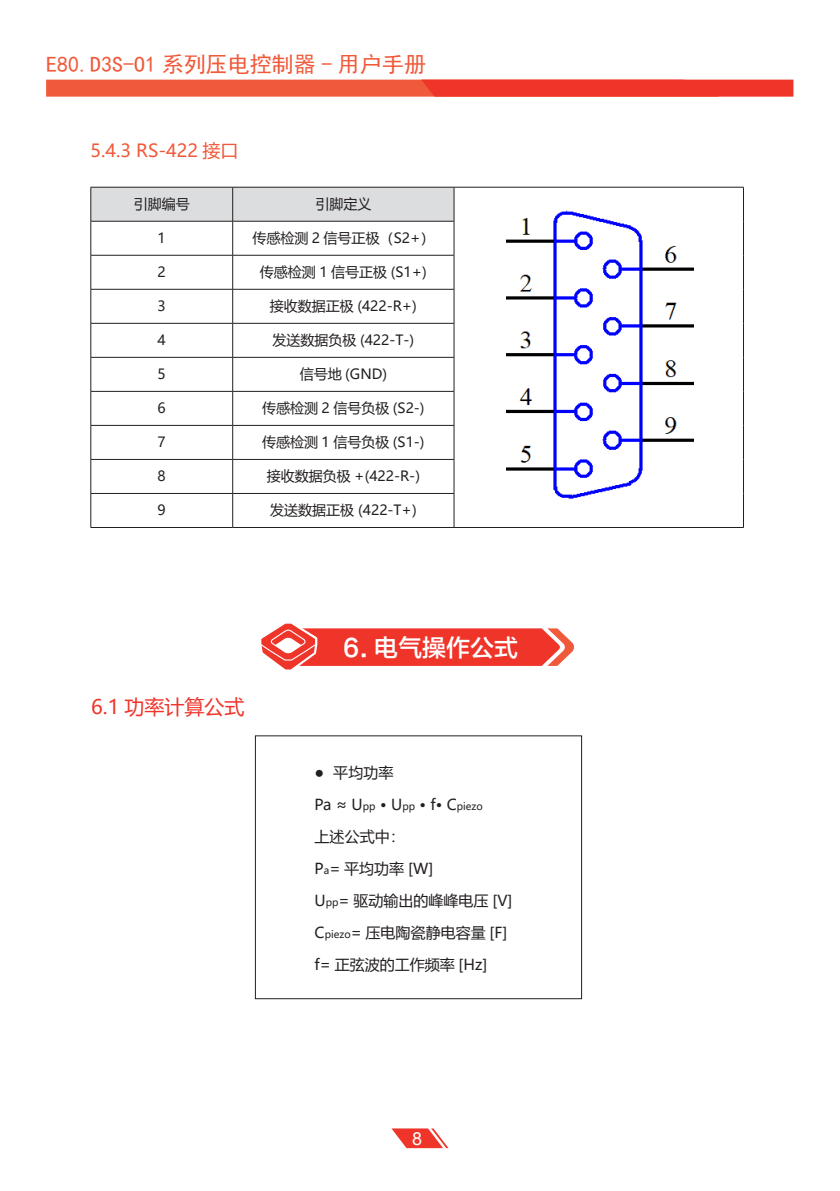
<style>
.page{position:relative;width:840px;height:1191px;background:#fff}
.page>*{position:absolute;margin:0;border:0;box-sizing:border-box;transform-origin:0 0}
.标题{font:24px "FZLTZHK GBK1 0";color:#fff}
.t1{font:22px "Sim Hei";color:#f0593a}
.二级标题{font:20px "Microsoft Ya Hei";color:#ef342a}
.三级标题{font:18px "Microsoft Ya Hei";color:#f0593a}
.t2{font:18px "Arial";color:#fff}
.正文不缩进{font:15px "Microsoft Ya Hei";color:#231f20}
.表格内文第三列{font:14px "Microsoft Ya Hei";color:#231f20}
.s1{font-size:10px}
</style>
<div class="page">
<svg style="left:46px;top:80px;width:747px;height:17px;background:#ef4a35"></svg>
<svg style="left:391px;top:1128px;width:57px;height:20px"></svg>
<div style="left:91px;top:188px;width:362px;height:33px;background:#dcdddf"></div>
<hr style="left:91px;top:187px;width:141px;height:1px;background:#231f20">
<hr style="left:90px;top:187px;width:1px;height:34px;background:#231f20">
<hr style="left:232px;top:187px;width:222px;height:1px;background:#231f20">
<hr style="left:232px;top:187px;width:1px;height:34px;background:#231f20">
<hr style="left:454px;top:187px;width:289px;height:1px;background:#231f20">
<hr style="left:453px;top:187px;width:1px;height:34px;background:#231f20">
<hr style="left:742px;top:187px;width:1px;height:34px;background:#231f20">
<hr style="left:91px;top:221px;width:141px;height:1px;background:#231f20">
<hr style="left:90px;top:221px;width:1px;height:34px;background:#231f20">
<hr style="left:232px;top:221px;width:222px;height:1px;background:#231f20">
<hr style="left:232px;top:221px;width:1px;height:34px;background:#231f20">
<hr style="left:453px;top:221px;width:1px;height:34px;background:#231f20">
<hr style="left:742px;top:221px;width:1px;height:34px;background:#231f20">
<hr style="left:91px;top:255px;width:141px;height:1px;background:#231f20">
<hr style="left:90px;top:255px;width:1px;height:34px;background:#231f20">
<hr style="left:232px;top:255px;width:222px;height:1px;background:#231f20">
<hr style="left:232px;top:255px;width:1px;height:34px;background:#231f20">
<hr style="left:453px;top:255px;width:1px;height:34px;background:#231f20">
<hr style="left:742px;top:255px;width:1px;height:34px;background:#231f20">
<hr style="left:91px;top:289px;width:141px;height:1px;background:#231f20">
<hr style="left:90px;top:289px;width:1px;height:34px;background:#231f20">
<hr style="left:232px;top:289px;width:222px;height:1px;background:#231f20">
<hr style="left:232px;top:289px;width:1px;height:34px;background:#231f20">
<hr style="left:453px;top:289px;width:1px;height:34px;background:#231f20">
<hr style="left:742px;top:289px;width:1px;height:34px;background:#231f20">
<hr style="left:91px;top:323px;width:141px;height:1px;background:#231f20">
<hr style="left:90px;top:323px;width:1px;height:34px;background:#231f20">
<hr style="left:232px;top:323px;width:222px;height:1px;background:#231f20">
<hr style="left:232px;top:323px;width:1px;height:34px;background:#231f20">
<hr style="left:453px;top:323px;width:1px;height:34px;background:#231f20">
<hr style="left:742px;top:323px;width:1px;height:34px;background:#231f20">
<hr style="left:91px;top:357px;width:141px;height:1px;background:#231f20">
<hr style="left:90px;top:357px;width:1px;height:34px;background:#231f20">
<hr style="left:232px;top:357px;width:222px;height:1px;background:#231f20">
<hr style="left:232px;top:357px;width:1px;height:34px;background:#231f20">
<hr style="left:453px;top:357px;width:1px;height:34px;background:#231f20">
<hr style="left:742px;top:357px;width:1px;height:34px;background:#231f20">
<hr style="left:91px;top:391px;width:141px;height:1px;background:#231f20">
<hr style="left:90px;top:391px;width:1px;height:34px;background:#231f20">
<hr style="left:232px;top:391px;width:222px;height:1px;background:#231f20">
<hr style="left:232px;top:391px;width:1px;height:34px;background:#231f20">
<hr style="left:453px;top:391px;width:1px;height:34px;background:#231f20">
<hr style="left:742px;top:391px;width:1px;height:34px;background:#231f20">
<hr style="left:91px;top:425px;width:141px;height:1px;background:#231f20">
<hr style="left:90px;top:425px;width:1px;height:34px;background:#231f20">
<hr style="left:232px;top:425px;width:222px;height:1px;background:#231f20">
<hr style="left:232px;top:425px;width:1px;height:34px;background:#231f20">
<hr style="left:453px;top:425px;width:1px;height:34px;background:#231f20">
<hr style="left:742px;top:425px;width:1px;height:34px;background:#231f20">
<hr style="left:91px;top:459px;width:141px;height:1px;background:#231f20">
<hr style="left:90px;top:459px;width:1px;height:34px;background:#231f20">
<hr style="left:232px;top:459px;width:222px;height:1px;background:#231f20">
<hr style="left:232px;top:459px;width:1px;height:34px;background:#231f20">
<hr style="left:453px;top:459px;width:1px;height:34px;background:#231f20">
<hr style="left:742px;top:459px;width:1px;height:34px;background:#231f20">
<hr style="left:91px;top:493px;width:141px;height:1px;background:#231f20">
<hr style="left:90px;top:493px;width:1px;height:34px;background:#231f20">
<hr style="left:232px;top:493px;width:222px;height:1px;background:#231f20">
<hr style="left:232px;top:493px;width:1px;height:34px;background:#231f20">
<hr style="left:453px;top:493px;width:1px;height:34px;background:#231f20">
<hr style="left:742px;top:493px;width:1px;height:34px;background:#231f20">
<hr style="left:91px;top:527px;width:141px;height:1px;background:#231f20">
<hr style="left:232px;top:527px;width:222px;height:1px;background:#231f20">
<hr style="left:454px;top:527px;width:289px;height:1px;background:#231f20">
<svg style="left:261px;top:623px;width:313px;height:47px"></svg>
<img style="left:506px;top:210px;width:187px;height:289px">
<h2 class="t1" style="left:46px;top:53px;width:381px">E80.D3S-O1 系列压电控制器 - 用户手册</h2>
<p class="三级标题" style="left:91px;top:139px;width:149px">5.4.3 RS-422 接口</p>
<p class="表格内文第三列" style="left:134px;top:195px;width:57px">引脚编号</p>
<p class="表格内文第三列" style="left:315px;top:195px;width:57px">引脚定义</p>
<p class="表格内文第三列" style="left:157px;top:229px;width:10px">1</p>
<p class="表格内文第三列" style="left:252px;top:229px;width:183px">传感检测 2 信号正极（S2+）</p>
<p class="表格内文第三列" style="left:157px;top:263px;width:10px">2</p>
<p class="表格内文第三列" style="left:260px;top:263px;width:168px">传感检测 1 信号正极 (S1+)</p>
<p class="表格内文第三列" style="left:157px;top:297px;width:10px">3</p>
<p class="表格内文第三列" style="left:269px;top:297px;width:149px">接收数据正极 (422-R+)</p>
<p class="表格内文第三列" style="left:157px;top:331px;width:10px">4</p>
<p class="表格内文第三列" style="left:272px;top:331px;width:143px">发送数据负极 (422-T-)</p>
<p class="表格内文第三列" style="left:157px;top:365px;width:10px">5</p>
<p class="表格内文第三列" style="left:299px;top:365px;width:89px">信号地 (GND)</p>
<p class="表格内文第三列" style="left:157px;top:399px;width:10px">6</p>
<p class="表格内文第三列" style="left:262px;top:399px;width:164px">传感检测 2 信号负极 (S2-)</p>
<p class="表格内文第三列" style="left:157px;top:433px;width:10px">7</p>
<p class="表格内文第三列" style="left:262px;top:433px;width:164px">传感检测 1 信号负极 (S1-)</p>
<p class="表格内文第三列" style="left:157px;top:467px;width:10px">8</p>
<p class="表格内文第三列" style="left:266px;top:467px;width:155px">接收数据负极 +(422-R-)</p>
<p class="表格内文第三列" style="left:157px;top:501px;width:10px">9</p>
<p class="表格内文第三列" style="left:270px;top:501px;width:148px">发送数据正极 (422-T+)</p>
<p class="二级标题" style="left:91px;top:693px;width:155px">6.1 功率计算公式</p>
<p class="标题" style="left:343px;top:634px;width:176px">6. 电气操作公式</p>
<p class="正文不缩进" style="left:314px;top:762px;width:80px">● 平均功率</p>
<p class="正文不缩进" style="left:314px;top:794px;width:170px">Pa ≈ U<span class="s1">pp</span> • U<span class="s1">pp</span> • f• C<span class="s1">piezo</span></p>
<p class="正文不缩进" style="left:314px;top:826px;width:91px">上述公式中：</p>
<p class="正文不缩进" style="left:314px;top:858px;width:120px">P<span class="s1">a</span>= 平均功率 [W]</p>
<p class="正文不缩进" style="left:314px;top:890px;width:199px">U<span class="s1">pp</span>= 驱动输出的峰峰电压 [V]</p>
<p class="正文不缩进" style="left:314px;top:922px;width:194px">C<span class="s1">piezo</span>= 压电陶瓷静电容量 [F]</p>
<p class="正文不缩进" style="left:314px;top:954px;width:174px">f= 正弦波的工作频率 [Hz]</p>
<p class="t2" style="left:412px;top:1126px;width:12px">8</p>
</div>
